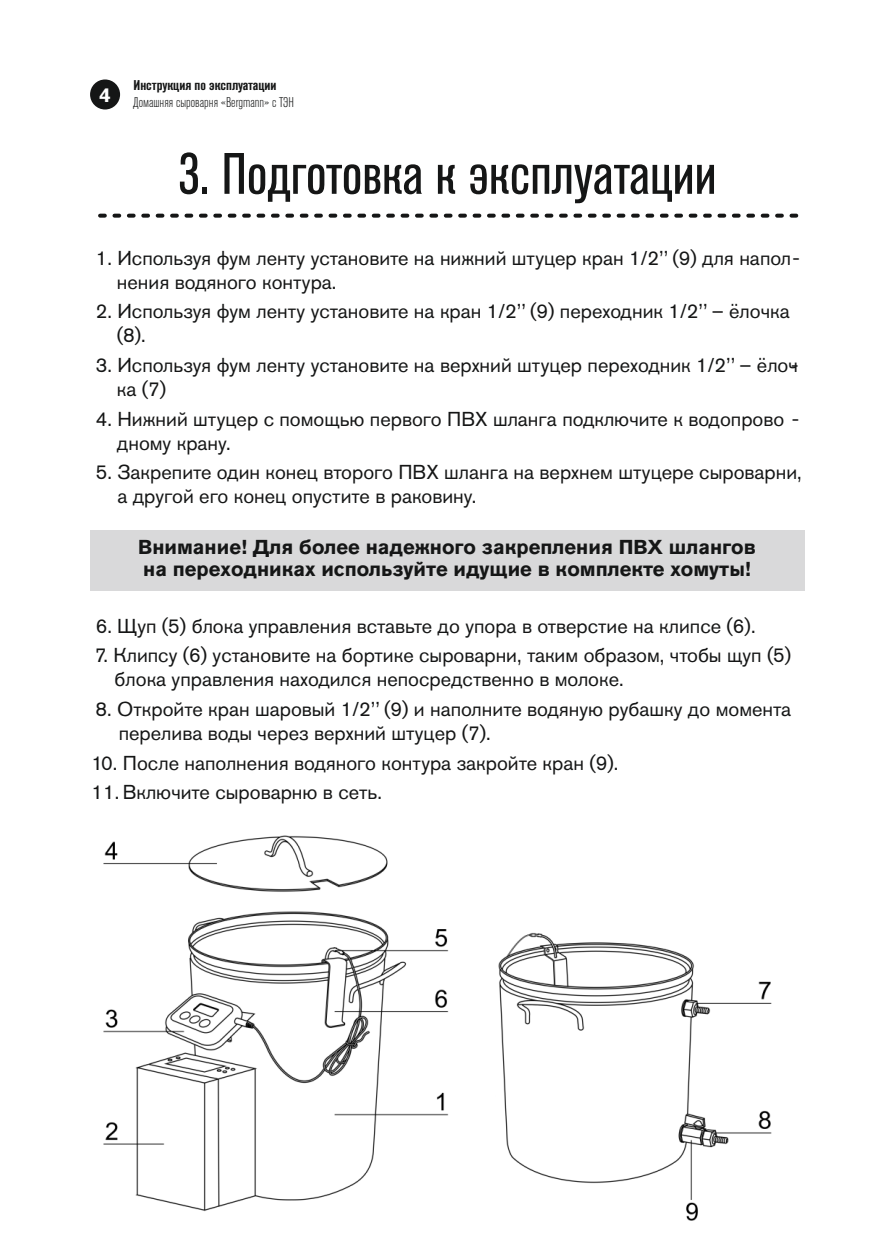
<style>
.page{position:relative;width:896px;height:1248px;background:#fff}
.page>*{position:absolute;margin:0;border:0;box-sizing:border-box;transform-origin:0 0}
.t1{font:condensed 57.8px "Akzidenz Grotesk Pro";color:#151616}
.t2{font:20px/24px "Akzidenz Grotesk Pro";color:#151616}
.t3{font:700 20px/22px "Akzidenz Grotesk Pro";color:#151616}
.t4{font:700 20px "Akzidenz Grotesk Pro";color:#fff}
.t5{font:300 condensed 14px "Akzidenz Grotesk Pro";color:#151616}
.t6{font:700 condensed 14px "Akzidenz Grotesk Pro";color:#151616}
</style>
<div class="page">
<div style="left:90px;top:79px;width:30px;height:30px;background:#151616;border-radius:50%"></div>
<svg style="left:100px;top:213px;width:698px;height:4px"></svg>
<div style="left:90px;top:530px;width:714px;height:60px;background:#d9d9da"></div>
<img style="left:103px;top:835px;width:346px;height:377px">
<img style="left:498px;top:932px;width:274px;height:289px">
<p class="t4" style="left:99px;top:87px;width:13px">4</p>
<p class="t6" style="left:133px;top:80px;width:145px">Инструкция по эксплуатации</p>
<p class="t5" style="left:133px;top:97px;width:162px">Домашняя сыроварня «Bergmann» с ТЭН</p>
<h1 class="t1" style="left:178px;top:150px;width:540px">3. Подготовка к эксплуатации</h1>
<p class="t2" style="left:117px;top:247px;width:684px;text-indent:-21px">1. Используя фум ленту установите на нижний штуцер кран 1/2’’ (9) для напол&shy;нения водяного контура.</p>
<p class="t2" style="left:117px;top:301px;width:674px;text-indent:-21px">2. Используя фум ленту установите на кран 1/2’’ (9) переходник 1/2’’ – ёлочка (8).</p>
<p class="t2" style="left:117px;top:355px;width:683px;text-indent:-21px">3. Используя фум ленту установите на верхний штуцер переходник 1/2’’ – ёлоч&shy;ка (7)</p>
<p class="t2" style="left:117px;top:408px;width:684px;text-indent:-21px">4. Нижний штуцер с помощью первого ПВХ шланга подключите к водопрово - дному крану.</p>
<p class="t2" style="left:117px;top:462px;width:686px;text-indent:-22px">5. Закрепите один конец второго ПВХ шланга на верхнем штуцере сыроварни, а другой его конец опустите в раковину.</p>
<p class="t3" style="left:138px;top:537px;width:619px">Внимание! Для более надежного закрепления ПВХ шлангов на переходниках используйте идущие в комплекте хомуты!</p>
<p class="t2" style="left:96px;top:615px;width:661px">6. Щуп (5) блока управления вставьте до упора в отверстие на клипсе (6).</p>
<p class="t2" style="left:115px;top:645px;width:678px;text-indent:-20px">7. Клипсу (6) установите на бортике сыроварни, таким образом, чтобы щуп (5) блока управления находился непосредственно в молоке.</p>
<p class="t2" style="left:119px;top:698px;width:674px;text-indent:-23px">8. Откройте кран шаровый 1/2’’ (9) и наполните водяную рубашку до момента перелива воды через верхний штуцер (7).</p>
<p class="t2" style="left:92px;top:752px;width:528px">10. После наполнения водяного контура закройте кран (9).</p>
<p class="t2" style="left:92px;top:782px;width:292px">11. Включите сыроварню в сеть.</p>
</div>
